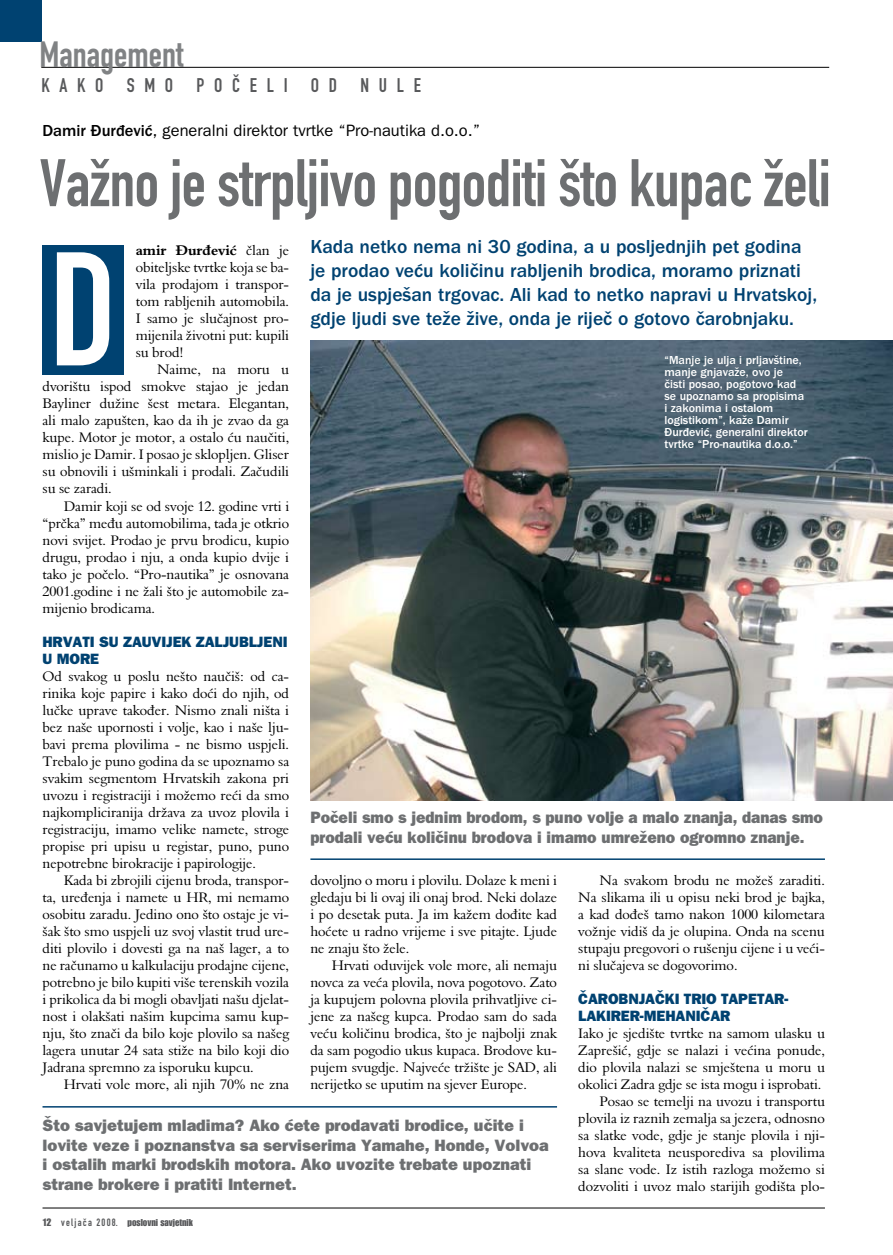
<style>
.page{position:relative;width:893px;height:1255px;background:#fff}
.page>*{position:absolute;margin:0;border:0;box-sizing:border-box;transform-origin:0 0}
.t1{font:158.7px "DIN Engschrift Standard";color:#fff}
.t2{font:66px "DIN Engschrift Standard";letter-spacing:-.01em;color:#6d6f71}
.t3{font:36px "DIN Engschrift Standard";color:#808284}
.t4{font:700 19.5px/24px "Franklin Gothic";color:#004271}
.t5{font:19.5px "DIN Engschrift Standard";letter-spacing:.5em;color:#58595b}
.t6{font:800 16.5px/19.5px "Franklin Gothic";color:#6d6f71}
.t7{font:800 16.5px/19.5px "Franklin Gothic";color:#6d6f71;scale:.95 1}
.t8{font:16.5px "Franklin Gothic";color:#000}
.t9{font:800 15px/17px "Franklin Gothic";letter-spacing:-.005em;color:#004271}
.t10{font:14.25px/17px "Aldine";letter-spacing:-.005em;color:#000;text-align:justify}
.t11{font:700 12px/12px "Franklin Gothic";color:#fff}
.t12{font:9.75px "Impact";color:#58595b}
.s1{font-weight:700}
.s2{font-size:10.5px}
.s3{font-family:"DIN Engschrift Standard";font-size:10.5px}
</style>
<div class="page">
<hr style="left:41px;top:67px;width:788px;height:1px;background:#000">
<hr style="left:43px;top:1207px;width:782px;height:1px;background:#000">
<div style="left:0;top:0;width:41px;height:41px;background:#004271"></div>
<div style="left:43px;top:244px;width:81px;height:130px;background:#004271"></div>
<img style="left:310px;top:340px;width:583px;height:460px">
<hr style="left:310px;top:858px;width:515px;height:1px;background:#004271">
<hr style="left:43px;top:1106px;width:514px;height:1px;background:#004271">
<h3 class="t3" style="left:40px;top:33px;width:145px">Management</h3>
<h3 class="t5" style="left:41px;top:74px;width:381px">KAKO SMO POČELI OD NULE</h3>
<p class="t8" style="left:43px;top:121px;width:439px"><span class="s1">Damir Đurđević</span>, generalni direktor tvrtke “Pro-nautika d.o.o.”</p>
<h2 class="t2" style="left:40px;top:144px;width:793px">Važno je strpljivo pogoditi što kupac želi</h2>
<h3 class="t4" style="left:310px;top:234px;width:508px">Kada netko nema ni 30 godina, a u posljednjih pet godina je prodao veću količinu rabljenih brodica, moramo priznati da je uspješan trgovac. Ali kad to netko napravi u Hrvatskoj, gdje ljudi sve teže žive, onda je riječ o gotovo čarobnjaku.</h3>
<p class="t10" style="left:136px;top:242px;width:155px"><span class="s1">amir Đurđević</span> član je obiteljske tvrtke koja se ba&shy;vila prodajom i transpor&shy;tom rabljenih automobila.<br>I samo je slučajnost pro&shy;mijenila životni put: kupili su brod!</p>
<p class="t10" style="left:43px;top:361px;width:248px;text-indent:114px">Naime, na moru u dvorištu ispod smokve stajao je jedan Bayliner dužine šest metara. Elegantan, ali malo zapušten, kao da ih je zvao da ga kupe. Motor je motor, a ostalo ću naučiti, mislio je Damir. I posao je sklopljen. Gliser su obnovili i ušminkali i prodali. Začudili su se zaradi.</p>
<p class="t10" style="left:43px;top:497px;width:248px;text-indent:21px">Damir koji se od svoje 12. godine vrti i “prčka” među automobilima, tada je otkrio novi svijet. Prodao je prvu brodicu, kupio drugu, prodao i nju, a onda kupio dvije i tako je počelo. “Pro-nautika” je osnovana 2001.godine i ne žali što je automobile za&shy;mijenio brodicama.</p>
<p class="t9" style="left:43px;top:633px;width:247px">Hrvati su zauvijek zaljubljeni u more</p>
<p class="t10" style="left:43px;top:667px;width:248px">Od svakog u poslu nešto naučiš: od ca&shy;rinika koje papire i kako doći do njih, od lučke uprave također. Nismo znali ništa i bez naše upornosti i volje, kao i naše lju&shy;bavi prema plovilima - ne bismo uspjeli.<br>Trebalo je puno godina da se upoznamo sa svakim segmentom Hrvatskih zakona pri uvozu i registraciji i možemo reći da smo najkompliciranija država za uvoz plovila i registraciju, imamo velike namete, stroge propise pri upisu u registar, puno, puno nepotrebne birokracije i papirologije.</p>
<p class="t10" style="left:43px;top:871px;width:248px;text-indent:21px">Kada bi zbrojili cijenu broda, transpor&shy;ta, uređenja i namete u HR, mi nemamo osobitu zaradu. Jedino ono što ostaje je vi&shy;šak što smo uspjeli uz svoj vlastit trud ure&shy;diti plovilo i dovesti ga na naš lager, a to ne računamo u kalkulaciju prodajne cijene, potrebno je bilo kupiti više terenskih vozila i prikolica da bi mogli obavljati našu djelat&shy;nost i olakšati našim kupcima samu kup&shy;nju, što znači da bilo koje plovilo sa našeg lagera unutar 24 sata stiže na bilo koji dio Jadrana spremno za isporuku kupcu.</p>
<p class="t10" style="left:64px;top:1075px;width:227px">Hrvati vole more, ali njih 70% ne zna</p>
<h1 class="t1" style="left:49px;top:216px;width:69px">D</h1>
<p class="t11" style="left:664px;top:354px;width:145px">“Manje je ulja i prljavštine, manje gnjavaže, ovo je<br>čisti posao, pogotovo kad se upoznamo sa propisima i zakonima i ostalom logistikom”, kaže Damir<br>Đurđević, generalni direktor tvrtke “Pro-nautika d.o.o.”</p>
<p class="t7" style="left:310px;top:807px;width:541px">Počeli smo s jednim brodom, s puno volje a malo znanja, danas smo prodali veću količinu brodova i imamo umreženo ogromno znanje.</p>
<p class="t10" style="left:310px;top:871px;width:248px">dovoljno o moru i plovilu. Dolaze k meni i gledaju bi li ovaj ili onaj brod. Neki dolaze i po desetak puta. Ja im kažem dođite kad hoćete u radno vrijeme i sve pitajte. Ljude ne znaju što žele.</p>
<p class="t10" style="left:310px;top:956px;width:248px;text-indent:21px">Hrvati oduvijek vole more, ali nemaju novca za veća plovila, nova pogotovo. Zato ja kupujem polovna plovila prihvatljive ci&shy;jene za našeg kupca. Prodao sam do sada veću količinu brodica, što je najbolji znak da sam pogodio ukus kupaca. Brodove ku&shy;pujem svugdje. Najveće tržište je SAD, ali nerijetko se uputim na sjever Europe.</p>
<p class="t10" style="left:578px;top:871px;width:248px;text-indent:21px">Na svakom brodu ne možeš zaraditi.<br>Na slikama ili u opisu neki brod je bajka, a kad dođeš tamo nakon 1000 kilometara vožnje vidiš da je olupina. Onda na scenu stupaju pregovori o rušenju cijene i u veći&shy;ni slučajeva se dogovorimo.</p>
<p class="t9" style="left:578px;top:990px;width:212px">Čarobnjački trio tapetar&shy;lakirer-mehaničar</p>
<p class="t10" style="left:578px;top:1024px;width:248px;text-align:right">Iako je sjedište tvrtke na samom ulasku u Zaprešić, gdje se nalazi i većina ponude, dio plovila nalazi se smještena u moru u okolici Zadra gdje se ista mogu i isprobati.<br>Posao se temelji na uvozu i transportu plovila iz raznih zemalja sa jezera, odnosno sa slatke vode, gdje je stanje plovila i nji&shy;hova kvaliteta neusporediva sa plovilima sa slane vode. Iz istih razloga možemo si dozvoliti i uvoz malo starijih godišta plo-</p>
<p class="t6" style="left:43px;top:1115px;width:508px">Što savjetujem mladima? Ako ćete prodavati brodice, učite i lovite veze i poznanstva sa serviserima Yamahe, Honde, Volvoa i ostalih marki brodskih motora. Ako uvozite trebate upoznati strane brokere i pratiti Internet.</p>
<p class="t12" style="left:43px;top:1216px;width:152px"><span class="s2">12</span> <span class="s3">v e l j a č a 2 0 0 8.</span> poslovni savjetnik</p>
</div>
